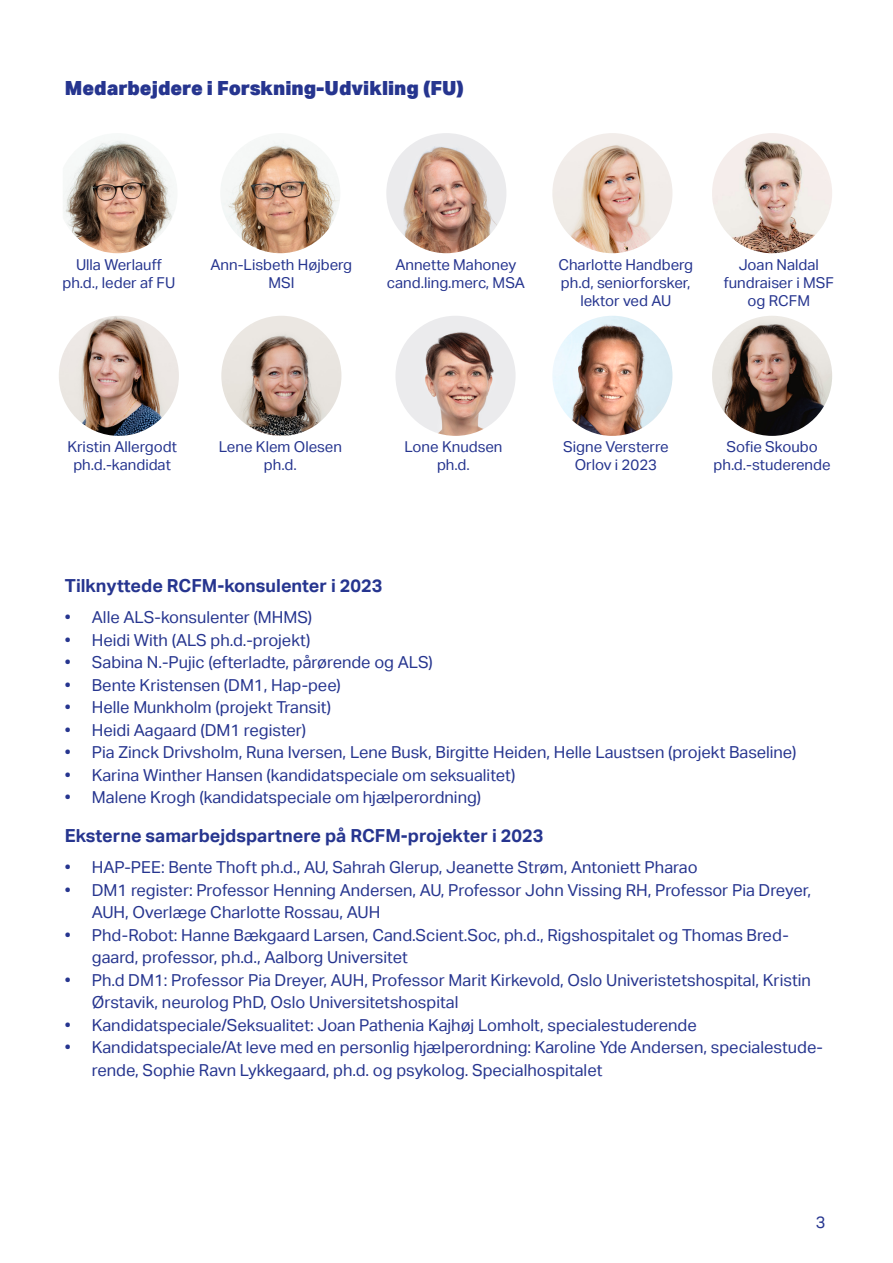
<style>
.page{position:relative;width:893px;height:1263px;background:#fff}
.page>*{position:absolute;margin:0;border:0;box-sizing:border-box;transform-origin:0 0}
.t1{font:900 19.5px "Aktiv Grotesk";color:#26358f}
.t2{font:700 18px "Aktiv Grotesk";color:#26358f}
.t3{font:16.5px/22.5px "Aktiv Grotesk";color:#26358f}
.t4{font:15px/18px "Aktiv Grotesk";color:#26358f;text-align:center}
</style>
<div class="page">
<img style="left:63px;top:140px;width:112px;height:113px">
<img style="left:220px;top:133px;width:120px;height:120px;border-radius:60px">
<img style="left:552px;top:133px;width:120px;height:120px;border-radius:60px">
<img style="left:386px;top:133px;width:120px;height:120px;border-radius:60px">
<img style="left:221px;top:316px;width:120px;height:120px;border-radius:60px">
<img style="left:395px;top:316px;width:121px;height:120px;border-radius:60px">
<img style="left:59px;top:316px;width:120px;height:120px;border-radius:60px">
<img style="left:712px;top:316px;width:120px;height:120px;border-radius:60px">
<img style="left:712px;top:133px;width:120px;height:120px;border-radius:60px">
<img style="left:552px;top:316px;width:120px;height:120px;border-radius:60px">
<p class="t1" style="left:65px;top:75px;width:401px">Medarbejdere i Forskning-Udvikling (FU)</p>
<p class="t4" style="left:76px;top:256px;width:87px">Ulla Werlauff</p>
<p class="t4" style="left:62px;top:274px;width:114px">ph.d., leder af FU</p>
<p class="t4" style="left:211px;top:256px;width:143px">Ann-Lisbeth Højberg</p>
<p class="t4" style="left:268px;top:274px;width:28px">MSI</p>
<p class="t4" style="left:395px;top:256px;width:122px">Annette Mahoney</p>
<p class="t4" style="left:387px;top:274px;width:139px">cand.ling.merc, MSA</p>
<p class="t4" style="left:558px;top:256px;width:136px">Charlotte Handberg</p>
<p class="t4" style="left:561px;top:274px;width:131px">ph.d, seniorforsker,</p>
<p class="t4" style="left:580px;top:292px;width:92px">lektor ved AU</p>
<p class="t4" style="left:739px;top:256px;width:82px">Joan Naldal</p>
<p class="t4" style="left:724px;top:274px;width:112px">fundraiser i MSF og RCFM</p>
<p class="t4" style="left:67px;top:438px;width:111px">Kristin Allergodt</p>
<p class="t4" style="left:73px;top:456px;width:99px">ph.d.-kandidat</p>
<p class="t4" style="left:219px;top:438px;width:125px">Lene Klem Olesen</p>
<p class="t4" style="left:264px;top:456px;width:34px">ph.d.</p>
<p class="t4" style="left:404px;top:438px;width:100px">Lone Knudsen</p>
<p class="t4" style="left:437px;top:456px;width:34px">ph.d.</p>
<p class="t4" style="left:563px;top:438px;width:107px">Signe Versterre</p>
<p class="t4" style="left:575px;top:456px;width:84px">Orlov i 2023</p>
<p class="t4" style="left:713px;top:438px;width:119px">Sofie Skoubo ph.d.-studerende</p>
<p class="t2" style="left:65px;top:576px;width:319px">Tilknyttede RCFM-konsulenter i 2023</p>
<p class="t3" style="left:65px;top:606px;width:249px">• Alle ALS-konsulenter (MHMS)</p>
<p class="t3" style="left:65px;top:629px;width:247px">• Heidi With (ALS ph.d.-projekt)</p>
<p class="t3" style="left:65px;top:651px;width:369px">• Sabina N.-Pujic (efterladte, pårørende og ALS)</p>
<p class="t3" style="left:65px;top:674px;width:278px">• Bente Kristensen (DM1, Hap-pee)</p>
<p class="t3" style="left:65px;top:696px;width:268px">• Helle Munkholm (projekt Transit)</p>
<p class="t3" style="left:65px;top:719px;width:243px">• Heidi Aagaard (DM1 register)</p>
<p class="t3" style="left:65px;top:741px;width:733px">• Pia Zinck Drivsholm, Runa Iversen, Lene Busk, Birgitte Heiden, Helle Laustsen (projekt Baseline)</p>
<p class="t3" style="left:65px;top:764px;width:452px">• Karina Winther Hansen (kandidatspeciale om seksualitet)</p>
<p class="t3" style="left:65px;top:786px;width:418px">• Malene Krogh (kandidatspeciale om hjælperordning)</p>
<p class="t2" style="left:65px;top:825px;width:480px">Eksterne samarbejdspartnere på RCFM-projekter i 2023</p>
<p class="t3" style="left:65px;top:856px;width:634px">• HAP-PEE: Bente Thoft ph.d., AU, Sahrah Glerup, Jeanette Strøm, Antoniett Pharao</p>
<p class="t3" style="left:92px;top:878px;width:721px;text-indent:-27px">• DM1 register: Professor Henning Andersen, AU, Professor John Vissing RH, Professor Pia Dreyer,<br>AUH, Overlæge Charlotte Rossau, AUH</p>
<p class="t3" style="left:92px;top:923px;width:698px;text-indent:-27px">• Phd-Robot: Hanne Bækgaard Larsen, Cand.Scient.Soc, ph.d., Rigshospitalet og Thomas Bred&shy;gaard, professor, ph.d., Aalborg Universitet</p>
<p class="t3" style="left:92px;top:968px;width:720px;text-indent:-27px">• Ph.d DM1: Professor Pia Dreyer, AUH, Professor Marit Kirkevold, Oslo Univeristetshospital, Kristin<br>Ørstavik, neurolog PhD, Oslo Universitetshospital</p>
<p class="t3" style="left:65px;top:1013px;width:633px">• Kandidatspeciale/Seksualitet: Joan Pathenia Kajhøj Lomholt, specialestuderende</p>
<p class="t3" style="left:92px;top:1036px;width:733px;text-indent:-27px">• Kandidatspeciale/At leve med en personlig hjælperordning: Karoline Yde Andersen, specialestude&shy;rende, Sophie Ravn Lykkegaard, ph.d. og psykolog. Specialhospitalet</p>
<p class="t3" style="left:816px;top:1211px;width:11px">3</p>
</div>
